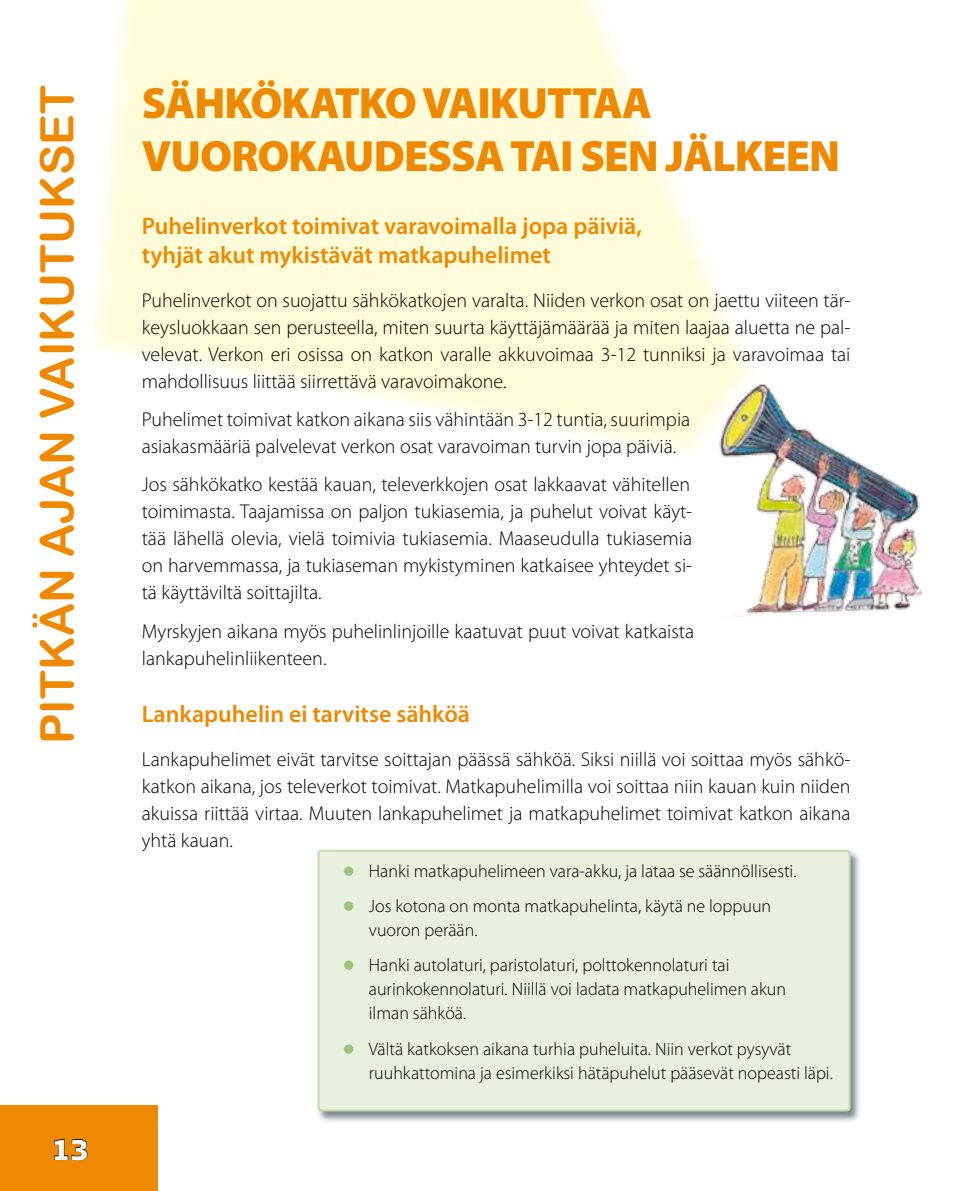
<style>
.page{position:relative;width:964px;height:1191px;background:#fff}
.page>*{position:absolute;margin:0;border:0;box-sizing:border-box;transform-origin:0 0}
.t1{font:46px "Arial Rounded MT Bold";color:#ef8902}
.t2{font:900 44px/52.8px "Myriad Pro";letter-spacing:-.02em;color:#ef8902}
.t3{font:600 24px/28.8px "Myriad Pro";color:#ef8902}
.t4{font:300 20px/27px "Myriad Pro";color:#000;text-align:justify}
.t5{font:300 18px/35.4px "Myriad Pro";color:#000}
.t6{font:16px "Wingdings";color:#9bc379}
</style>
<div class="page">
<div style="left:0;top:1106px;width:158px;height:85px;background:#ef8902"></div>
<svg style="left:93px;top:0;width:659px;height:454px;fill:#fffcda"></svg>
<div style="left:315px;top:848px;width:547px;height:276px;background:#303d47;opacity:.62"></div>
<div style="left:318px;top:850px;width:531px;height:260px;background:#e9f0e0;border-radius:3px"></div>
<div style="left:317px;top:849px;width:533px;height:262px;border:2px solid #c2daac;border-radius:3px"></div>
<img style="left:710px;top:380px;width:212px;height:236px">
<svg style="left:54px;top:1139px;width:34px;height:22px"></svg>
<h1 class="t1" style="left:40px;top:744px;width:660px;rotate:-90deg">PITKÄN AJAN VAIKUTUKSET</h1>
<h2 class="t2" style="left:142px;top:76px;width:700px">SÄHKÖKATKO VAIKUTTAA<br>VUOROKAUDESSA TAI SEN JÄLKEEN</h2>
<p class="t3" style="left:142px;top:212px;width:502px">Puhelinverkot toimivat varavoimalla jopa päiviä, tyhjät akut mykistävät matkapuhelimet</p>
<p class="t4" style="left:142px;top:287px;width:710px">Puhelinverkot on suojattu sähkökatkojen varalta. Niiden verkon osat on jaettu viiteen tär&shy;keysluokkaan sen perusteella, miten suurta käyttäjämäärää ja miten laajaa aluetta ne pal&shy;velevat. Verkon eri osissa on katkon varalle akkuvoimaa 3-12 tunniksi ja varavoimaa tai mahdollisuus liittää siirrettävä varavoimakone.</p>
<p class="t4" style="left:142px;top:406px;width:550px">Puhelimet toimivat katkon aikana siis vähintään 3-12 tuntia, suurimpia asiakasmääriä palvelevat verkon osat varavoiman turvin jopa päiviä.</p>
<p class="t4" style="left:142px;top:472px;width:552px">Jos sähkökatko kestää kauan, televerkkojen osat lakkaavat vähitellen toimimasta. Taajamissa on paljon tukiasemia, ja puhelut voivat käyt&shy;tää lähellä olevia, vielä toimivia tukiasemia. Maaseudulla tukiasemia on harvemmassa, ja tukiaseman mykistyminen katkaisee yhteydet si&shy;tä käyttäviltä soittajilta.</p>
<p class="t4" style="left:142px;top:618px;width:554px">Myrskyjen aikana myös puhelinlinjoille kaatuvat puut voivat katkaista lankapuhelinliikenteen.</p>
<p class="t3" style="left:142px;top:700px;width:330px">Lankapuhelin ei tarvitse sähköä</p>
<p class="t4" style="left:142px;top:746px;width:710px">Lankapuhelimet eivät tarvitse soittajan päässä sähköä. Siksi niillä voi soittaa myös sähkö&shy;katkon aikana, jos televerkot toimivat. Matkapuhelimilla voi soittaa niin kauan kuin niiden akuissa riittää virtaa. Muuten lankapuhelimet ja matkapuhelimet toimivat katkon aikana yhtä kauan.</p>
<p class="t5" style="left:369px;top:853px;width:429px">Hanki matkapuhelimeen vara-akku, ja lataa se säännöllisesti.<br>Jos kotona on monta matkapuhelinta, käytä ne loppuun</p>
<p class="t5" style="left:369px;top:913px;width:362px">vuoron perään.<br>Hanki autolaturi, paristolaturi, polttokennolaturi tai</p>
<p class="t5" style="left:369px;top:978px;width:419px;line-height:24px">aurinkokennolaturi. Niillä voi ladata matkapuhelimen akun ilman sähköä.</p>
<p class="t5" style="left:369px;top:1037px;width:465px;line-height:24px">Vältä katkoksen aikana turhia puheluita. Niin verkot pysyvät ruuhkattomina ja esimerkiksi hätäpuhelut pääsevät nopeasti läpi.</p>
<p class="t6" style="left:343px;top:862px;width:13px">●</p>
<p class="t6" style="left:343px;top:897px;width:13px">●</p>
<p class="t6" style="left:343px;top:957px;width:13px">●</p>
<p class="t6" style="left:343px;top:1040px;width:13px">●</p>
</div>
